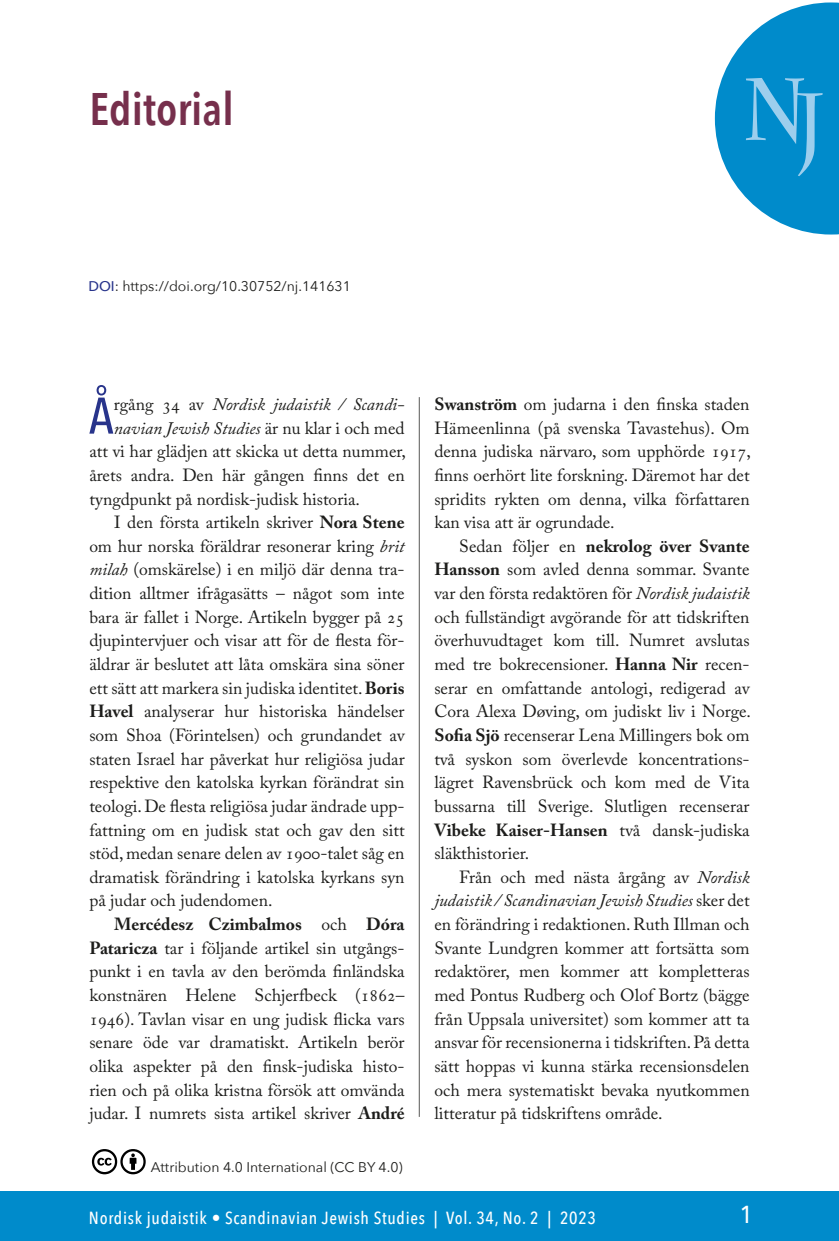
<style>
.page{position:relative;width:839px;height:1241px;background:#fff}
.page>*{position:absolute;margin:0;border:0;box-sizing:border-box;transform-origin:0 0}
.t1{font:700 87.5px "Charlemagne Std";color:#9dceed;scale:.8 1}
.Leipis_1__kpl{font:500 50.93px "Avenir Next Condensed";color:#28348b}
.Artikkelin_pääotsikk{font:600 45.5px "Avenir Next Condensed";color:#762f4c}
.t2{font:500 24.5px "Avenir Next Condensed";color:#fff}
.Leipis{font:17.5px/23.6px "Adobe Caslon Pro";color:#1d1d1b;text-align:justify}
.Leipis_1__kpl-2{font:17.5px "Adobe Caslon Pro";color:#1d1d1b}
.Leipis_1__kpl-3{font:italic 17.5px "Adobe Caslon Pro";color:#1d1d1b}
.t3{font:500 17.5px "Avenir Next Condensed";letter-spacing:.04em;color:#fff}
.Kuvateksti{font:14px "Avenir Next";color:#1d1d1b}
.s1{font-weight:500;color:#28348b}
.s2{font-style:normal}
.s3{font-weight:700}
.s4{font-style:italic}
</style>
<div class="page">
<div style="left:0;top:1191px;width:838px;height:49px;background:#008bcb"></div>
<hr style="left:419px;top:397px;width:1px;height:719px;background:#575756">
<svg style="left:714px;top:2px;width:124px;height:232px"></svg>
<svg style="left:91px;top:1149px;width:55px;height:26px"></svg>
<p class="Artikkelin_pääotsikk" style="left:89px;top:70px;width:146px">Editorial</p>
<h1 class="t1" style="left:742px;top:66px;width:103px">NJ</h1>
<p class="Kuvateksti" style="left:88px;top:274px;width:264px"><span class="s1">DOI</span>: https://doi.org/10.30752/nj.141631</p>
<p class="Leipis_1__kpl" style="left:89px;top:385px;width:26px">Å</p>
<p class="Leipis_1__kpl-3" style="left:114px;top:393px;width:292px"><span class="s2">rgång 34 av</span> Nordisk judaistik / Scandi-</p>
<p class="Leipis_1__kpl-3" style="left:114px;top:417px;width:292px">navian Jewish Studies <span class="s2">är nu klar i och med</span></p>
<p class="Leipis_1__kpl-2" style="left:89px;top:441px;width:318px">att vi har glädjen att skicka ut detta nummer,</p>
<p class="Leipis_1__kpl-2" style="left:89px;top:464px;width:317px">årets andra. Den här gången finns det en</p>
<p class="Leipis_1__kpl-2" style="left:89px;top:488px;width:272px">tyngdpunkt på nordisk-judisk historia.</p>
<p class="Leipis" style="left:89px;top:510px;width:317px;text-indent:25px">I den första artikeln skriver <span class="s3">Nora Stene </span>om hur norska föräldrar resonerar kring <span class="s4">brit milah</span> (omskärelse) i en miljö där denna tra&shy;dition alltmer ifrågasätts – något som inte bara är fallet i Norge. Artikeln bygger på 25 djupintervjuer och visar att för de flesta för&shy;äldrar är beslutet att låta omskära sina söner ett sätt att markera sin judiska identitet. <span class="s3">Boris Havel</span> analyserar hur historiska händelser som Shoa (Förintelsen) och grundandet av staten Israel har påverkat hur religiösa judar respektive den katolska kyrkan förändrat sin teologi. De flesta religiösa judar ändrade upp&shy;fattning om en judisk stat och gav den sitt stöd, medan senare delen av 1900-talet såg en dramatisk förändring i katolska kyrkans syn på judar och judendomen.</p>
<p class="Leipis" style="left:89px;top:912px;width:317px;text-indent:25px"><span class="s3">Mercédesz Czimbalmos</span> och <span class="s3">Dóra Pataricza</span> tar i följande artikel sin utgångs&shy;punkt i en tavla av den berömda finländska konstnären Helene Schjerfbeck (1862– 1946). Tavlan visar en ung judisk flicka vars senare öde var dramatiskt. Artikeln berör olika aspekter på den finsk-judiska histo&shy;rien och på olika kristna försök att omvända judar. I numrets sista artikel skriver <span class="s3">André</span></p>
<p class="Kuvateksti" style="left:151px;top:1154px;width:253px">Attribution 4.0 International (CC BY 4.0)</p>
<p class="Leipis" style="left:434px;top:392px;width:318px"><span class="s3">Swanström</span> om judarna i den finska staden Hämeenlinna (på svenska Tavastehus). Om denna judiska närvaro, som upphörde 1917, finns oerhört lite forskning. Däremot har det spridits rykten om denna, vilka författaren kan visa att är ogrundade.</p>
<p class="Leipis" style="left:434px;top:534px;width:318px;text-indent:25px">Sedan följer en <span class="s3">nekrolog över Svante Hansson</span> som avled denna sommar. Svante var den första redaktören för <span class="s4">Nordisk judaistik </span>och fullständigt avgörande för att tidskriften överhuvudtaget kom till. Numret avslutas med tre bokrecensioner. <span class="s3">Hanna Nir</span> recen&shy;serar en omfattande antologi, redigerad av Cora Alexa Døving, om judiskt liv i Norge.<br><span class="s3">Sofia Sjö</span> recenserar Lena Millingers bok om två syskon som överlevde koncentrations&shy;lägret Ravensbrück och kom med de Vita bussarna till Sverige. Slutligen recenserar <span class="s3">Vibeke Kaiser-Hansen</span> två dansk-judiska släkthistorier.</p>
<p class="Leipis" style="left:434px;top:864px;width:317px;text-indent:25px">Från och med nästa årgång av <span class="s4">Nordisk judaistik / Scandinavian Jewish Studies</span> sker det en förändring i redaktionen. Ruth Illman och Svante Lundgren kommer att fortsätta som redaktörer, men kommer att kompletteras med Pontus Rudberg och Olof Bortz (bägge från Uppsala universitet) som kommer att ta ansvar för recensionerna i tidskriften. På detta sätt hoppas vi kunna stärka recensionsdelen och mera systematiskt bevaka nyutkommen litteratur på tidskriftens område.</p>
<p class="t3" style="left:89px;top:1207px;width:508px">Nordisk judaistik • Scandinavian Jewish Studies | Vol. 34, No. 2 | 2023</p>
<h3 class="t2" style="left:739px;top:1199px;width:13px">1</h3>
</div>
